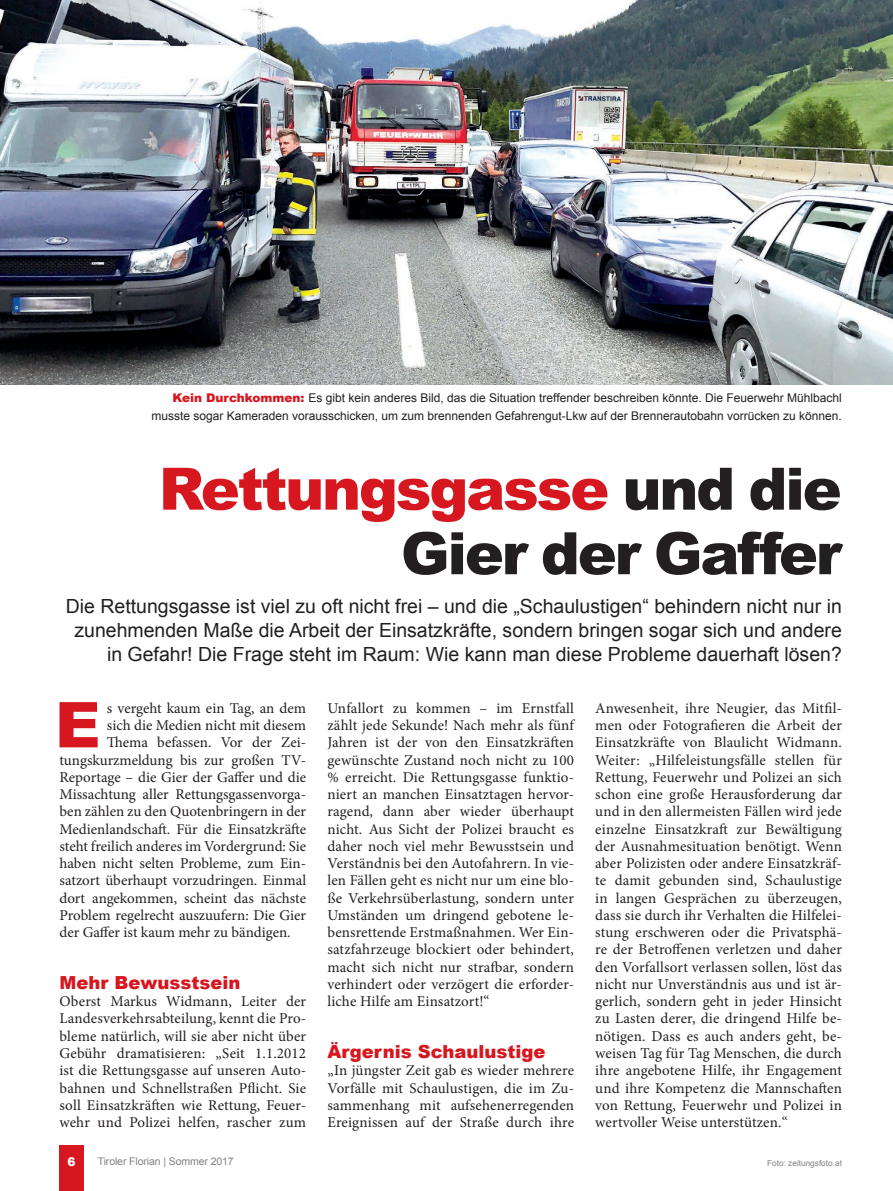
<style>
.page{position:relative;width:893px;height:1191px;background:#fff}
.page>*{position:absolute;margin:0;border:0;box-sizing:border-box;transform-origin:0 0}
.t1{font:900 63.15px "Arial";color:#d7171f}
.t2{font:900 58.5px/64.5px "Arial";letter-spacing:-.035em;color:#231f20;text-align:right}
.t3{font:19.5px/24px "Arial";color:#231f20;text-align:right}
.t4{font:900 18px "Arial";color:#d7171f}
.t5{font:15px/17.2px "Minion Pro";color:#231f20;text-align:justify}
.t6{font:12px/17.2px "Arial";color:#231f20;text-align:right}
.t7{font:900 12px "Arial";color:#fff}
.t8{font:10.5px "Arial";letter-spacing:-.01em;color:#808285}
.t9{font:8.25px "Arial";color:#808285}
.s1{font-weight:900;color:#d7171f}
.s2{color:#d7171f}
</style>
<div class="page">
<img style="left:0;top:0;width:893px;height:385px">
<div style="left:60px;top:1145px;width:24px;height:46px;background:#d7171f"></div>
<p class="t6" style="left:151px;top:389px;width:692px"><span class="s1">Kein Durchkommen:</span> Es gibt kein anderes Bild, das die Situation treffender beschreiben könnte. Die Feuerwehr Mühlbachl musste sogar Kameraden vorausschicken, um zum brennenden Gefahrengut-Lkw auf der Brennerautobahn vorrücken zu können.</p>
<h2 class="t2" style="left:159px;top:455px;width:684px"><span class="s2">Rettungsgasse</span> und die<br>Gier der Gaffer</h2>
<p class="t3" style="left:66px;top:594px;width:778px">Die Rettungsgasse ist viel zu oft nicht frei – und die „Schaulustigen“ behindern nicht nur in zunehmenden Maße die Arbeit der Einsatzkräfte, sondern bringen sogar sich und andere in Gefahr! Die Frage steht im Raum: Wie kann man diese Probleme dauerhaft lösen?</p>
<h1 class="t1" style="left:55px;top:679px;width:47px">E</h1>
<p class="t5" style="left:107px;top:699px;width:201px">s vergeht kaum ein Tag, an dem</p>
<p class="t5" style="left:327px;top:699px;width:248px">Unfallort zu kommen – im Ernstfall zählt jede Sekunde! Nach mehr als fünf Jahren ist der von den Einsatzkräften gewünschte Zustand noch nicht zu 100 % erreicht. Die Rettungsgasse funktio&shy;niert an manchen Einsatztagen hervor&shy;ragend, dann aber wieder überhaupt nicht. Aus Sicht der Polizei braucht es daher noch viel mehr Bewusstsein und Verständnis bei den Autofahrern. In vie&shy;len Fällen geht es nicht nur um eine blo&shy;ße Verkehrsüberlastung, sondern unter Umständen um dringend gebotene le&shy;bensrettende Erstmaßnahmen. Wer Ein&shy;satzfahrzeuge blockiert oder behindert, macht sich nicht nur strafbar, sondern verhindert oder verzögert die erforder&shy;liche Hilfe am Einsatzort!“</p>
<p class="t4" style="left:327px;top:1038px;width:220px">Ärgernis Schaulustige</p>
<p class="t5" style="left:327px;top:1062px;width:248px">„In jüngster Zeit gab es wieder mehrere Vorfälle mit Schaulustigen, die im Zu&shy;sammenhang mit aufsehenerregenden Ereignissen auf der Straße durch ihre</p>
<p class="t5" style="left:595px;top:699px;width:248px">Anwesenheit, ihre Neugier, das Mitfil&shy;men oder Fotografieren die Arbeit der Einsatzkräfte von Blaulicht Widmann.<br>Weiter: „Hilfeleistungsfälle stellen für Rettung, Feuerwehr und Polizei an sich schon eine große Herausforderung dar und in den allermeisten Fällen wird jede einzelne Einsatzkraft zur Bewältigung der Ausnahmesituation benötigt. Wenn aber Polizisten oder andere Einsatzkräf&shy;te damit gebunden sind, Schaulustige in langen Gesprächen zu überzeugen, dass sie durch ihr Verhalten die Hilfelei&shy;stung erschweren oder die Privatsphä&shy;re der Betroffenen verletzen und daher den Vorfallsort verlassen sollen, löst das nicht nur Unverständnis aus und ist är&shy;gerlich, sondern geht in jeder Hinsicht zu Lasten derer, die dringend Hilfe be&shy;nötigen. Dass es auch anders geht, be&shy;weisen Tag für Tag Menschen, die durch ihre angebotene Hilfe, ihr Engagement und ihre Kompetenz die Mannschaften von Rettung, Feuerwehr und Polizei in wertvoller Weise unterstützen.“</p>
<p class="t5" style="left:107px;top:717px;width:201px">sich die Medien nicht mit diesem</p>
<p class="t5" style="left:107px;top:734px;width:201px">Thema befassen. Vor der Zei-</p>
<p class="t5" style="left:60px;top:751px;width:248px">tungskurzmeldung bis zur großen TV-</p>
<p class="t5" style="left:60px;top:768px;width:248px">Reportage – die Gier der Gaffer und die</p>
<p class="t5" style="left:60px;top:786px;width:248px">Missachtung aller Rettungsgassenvorga-</p>
<p class="t5" style="left:60px;top:803px;width:248px">ben zählen zu den Quotenbringern in der</p>
<p class="t5" style="left:60px;top:820px;width:248px">Medienlandschaft. Für die Einsatzkräfte</p>
<p class="t5" style="left:60px;top:837px;width:248px">steht freilich anderes im Vordergrund: Sie</p>
<p class="t5" style="left:60px;top:855px;width:248px">haben nicht selten Probleme, zum Ein-</p>
<p class="t5" style="left:60px;top:872px;width:248px">satzort überhaupt vorzudringen. Einmal</p>
<p class="t5" style="left:60px;top:889px;width:248px">dort angekommen, scheint das nächste</p>
<p class="t5" style="left:60px;top:906px;width:248px">Problem regelrecht auszuufern: Die Gier</p>
<p class="t5" style="left:60px;top:924px;width:233px">der Gaffer ist kaum mehr zu bändigen.</p>
<p class="t4" style="left:60px;top:969px;width:182px">Mehr Bewusstsein</p>
<p class="t5" style="left:60px;top:993px;width:248px">Oberst Markus Widmann, Leiter der Landesverkehrsabteilung, kennt die Pro&shy;bleme natürlich, will sie aber nicht über Gebühr dramatisieren: „Seit 1.1.2012 ist die Rettungsgasse auf unseren Auto&shy;bahnen und Schnellstraßen Pflicht. Sie soll Einsatzkräften wie Rettung, Feuer&shy;wehr und Polizei helfen, rascher zum</p>
<p class="t7" style="left:68px;top:1152px;width:10px">6</p>
<p class="t8" style="left:98px;top:1154px;width:137px">Tiroler Florian | Sommer 2017</p>
<p class="t9" style="left:767px;top:1158px;width:76px">Foto: zeitungsfoto.at</p>
</div>
